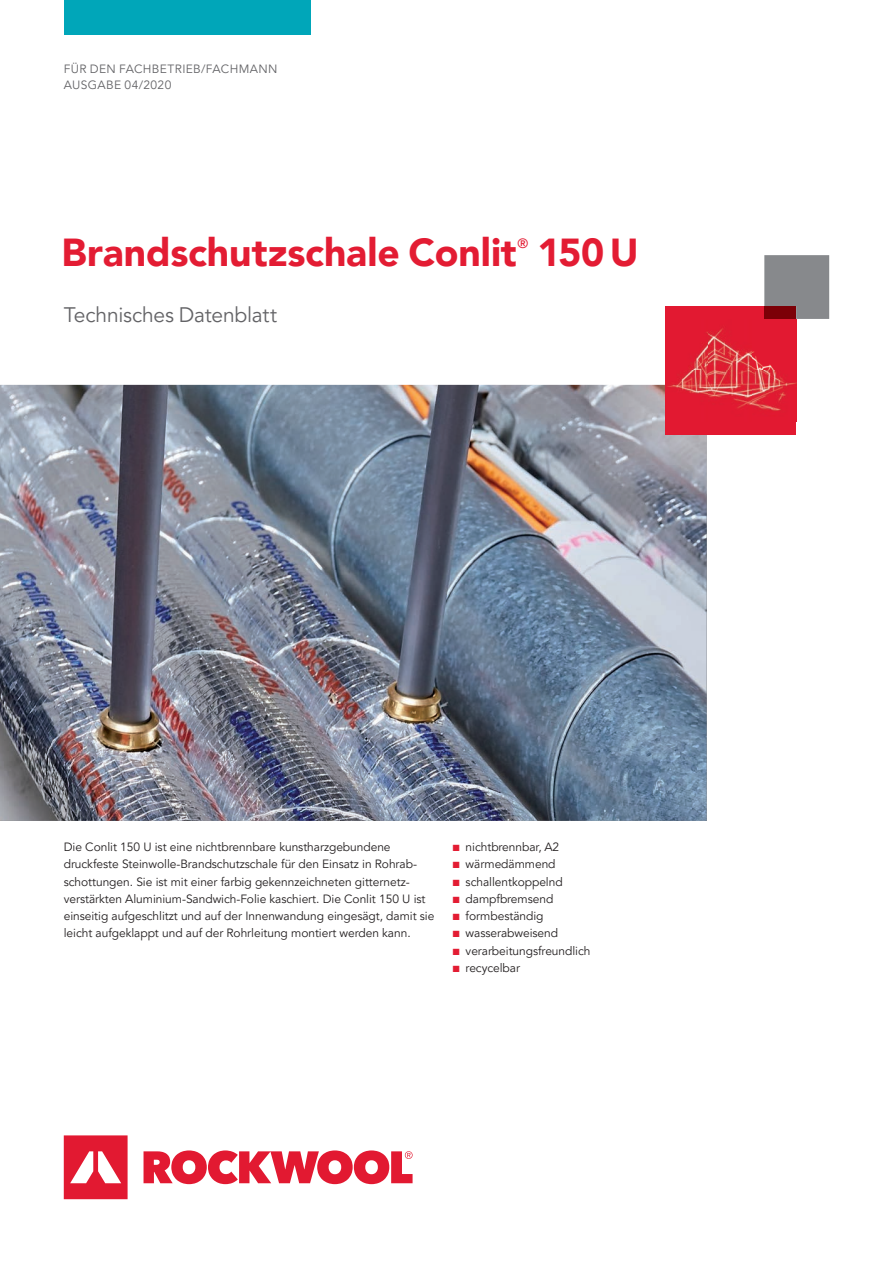
<style>
.page{position:relative;width:893px;height:1263px;background:#fff}
.page>*{position:absolute;margin:0;border:0;box-sizing:border-box;transform-origin:0 0}
.t1{font:900 39px "Avenir LT Pro";letter-spacing:-.005em;color:#e31c33}
.t2{font:21px "Avenir LT Pro";letter-spacing:-.01em;color:#636366}
.t3{font:500 13.5px "Avenir LT Pro";color:#e31c33}
.t4{font:12px/17.2px "Avenir LT Pro";letter-spacing:-.005em;color:#231f20}
.t5{font:12px/16.5px "Avenir LT Pro";letter-spacing:.03em;color:#636366}
.s1{color:#e31c33}
</style>
<div class="page">
<img style="left:0;top:385px;width:707px;height:436px">
<svg style="left:64px;top:1135px;width:349px;height:64px"></svg>
<div style="left:64px;top:0;width:246px;height:34px;background:#00a6b9"></div>
<img style="left:589px;top:385px;width:118px;height:108px">
<div style="left:665px;top:306px;width:131px;height:129px;background:#e21931"></div>
<img style="left:667px;top:328px;width:129px;height:83px">
<div style="left:764px;top:255px;width:65px;height:64px;background:#87898c"></div>
<div style="left:764px;top:306px;width:32px;height:13px;background:#7c0007"></div>
<p class="t5" style="left:64px;top:61px;width:215px">FÜR DEN FACHBETRIEB/FACHMANN<br>AUSGABE 04/2020</p>
<h1 class="t1" style="left:62px;top:229px;width:457px">Brandschutzschale Conlit</h1>
<p class="t3" style="left:518px;top:235px;width:12px">®</p>
<h1 class="t1" style="left:537px;top:229px;width:103px">150U</h1>
<h2 class="t2" style="left:64px;top:302px;width:215px">Technisches Datenblatt</h2>
<p class="t4" style="left:64px;top:838px;width:372px">Die Conlit 150 U ist eine nichtbrennbare kunstharzgebundene druckfeste Steinwolle-Brandschutzschale für den Einsatz in Rohrab&shy;schottungen. Sie ist mit einer farbig ge kennzeichneten gitternetz&shy;verstärkten Aluminium-Sandwich-Folie kaschiert. Die Conlit 150 U ist einseitig aufgeschlitzt und auf der Innenwandung eingesägt, damit sie leicht aufgeklappt und auf der Rohrleitung montiert werden kann.</p>
<p class="t4" style="left:453px;top:838px;width:108px"><span class="s1">■</span> nichtbrennbar, A2</p>
<p class="t4" style="left:453px;top:856px;width:104px"><span class="s1">■</span> wärmedämmend</p>
<p class="t4" style="left:453px;top:873px;width:111px"><span class="s1">■</span> schallentkoppelnd</p>
<p class="t4" style="left:453px;top:890px;width:102px"><span class="s1">■</span> dampfbremsend</p>
<p class="t4" style="left:453px;top:907px;width:92px"><span class="s1">■</span> formbeständig</p>
<p class="t4" style="left:453px;top:925px;width:107px"><span class="s1">■</span> wasserabweisend</p>
<p class="t4" style="left:453px;top:942px;width:139px"><span class="s1">■</span> verarbeitungsfreundlich</p>
<p class="t4" style="left:453px;top:959px;width:69px"><span class="s1">■</span> recycelbar</p>
</div>
